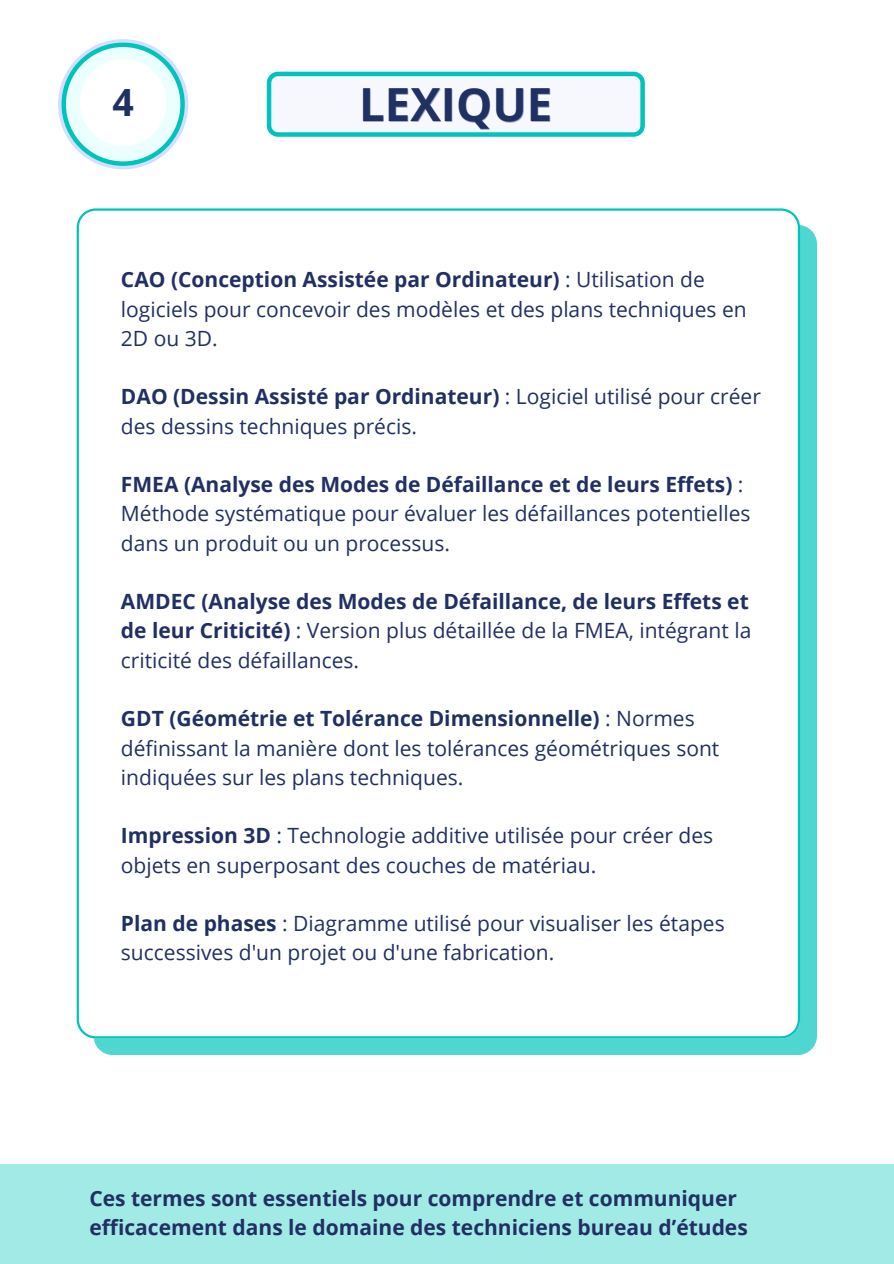
<style>
.page{position:relative;width:894px;height:1264px;background:#fff}
.page>*{position:absolute;margin:0;border:0;box-sizing:border-box;transform-origin:0 0}
.t1{font:700 45.6px "Open Sans";color:#213063}
.t2{font:700 37.5px "Open Sans";color:#213063}
.t3{font:21px/29.2px "Open Sans";color:#213063}
.t4{font:700 21px/29.2px "Open Sans";color:#213063}
.s1{font-weight:700}
.s2{font-weight:400}
</style>
<div class="page">
<div style="left:0;top:1164px;width:893px;height:99px;background:#a2eae6"></div>
<div style="left:58px;top:39px;width:130px;height:130px;background:#d4deff;border-radius:50%"></div>
<svg style="left:61px;top:43px;width:124px;height:123px"></svg>
<div style="left:80px;top:59px;width:86px;height:87px;background:#fff;border-radius:50%"></div>
<svg style="left:267px;top:72px;width:377px;height:65px"></svg>
<div style="left:93px;top:225px;width:723px;height:830px;background:#50d6d0;border-radius:19px"></div>
<div style="left:77px;top:208px;width:722px;height:830px;background:#fff"></div>
<p class="t2" style="left:112px;top:76px;width:23px">4</p>
<h1 class="t1" style="left:359px;top:72px;width:195px">LEXIQUE</h1>
<p class="t3" style="left:121px;top:264px;width:627px"><span class="s1">CAO (Conception Assistée par Ordinateur)</span> : Utilisation de logiciels pour concevoir des modèles et des plans techniques en<br>2D ou 3D.</p>
<p class="t3" style="left:121px;top:381px;width:641px"><span class="s1">DAO (Dessin Assisté par Ordinateur)</span> : Logiciel utilisé pour créer des dessins techniques précis.</p>
<p class="t3" style="left:121px;top:469px;width:631px"><span class="s1">FMEA (Analyse des Modes de Défaillance et de leurs Effets)</span> :<br>Méthode systématique pour évaluer les défaillances potentielles dans un produit ou un processus.</p>
<p class="t4" style="left:121px;top:586px;width:631px">AMDEC (Analyse des Modes de Défaillance, de leurs Effets et de leur Criticité) <span class="s2">: Version plus détaillée de la FMEA, intégrant la criticité des défaillances.</span></p>
<p class="t3" style="left:121px;top:703px;width:599px"><span class="s1">GDT (Géométrie et Tolérance Dimensionnelle)</span> : Normes définissant la manière dont les tolérances géométriques sont indiquées sur les plans techniques.</p>
<p class="t3" style="left:121px;top:820px;width:593px"><span class="s1">Impression 3D</span> : Technologie additive utilisée pour créer des objets en superposant des couches de matériau.</p>
<p class="t3" style="left:121px;top:908px;width:605px"><span class="s1">Plan de phases</span> : Diagramme utilisé pour visualiser les étapes successives d'un projet ou d'une fabrication.</p>
<h2 class="t4" style="left:89px;top:1183px;width:659px">Ces termes sont essentiels pour comprendre et communiquer efficacement dans le domaine des techniciens bureau d’études</h2>
</div>
